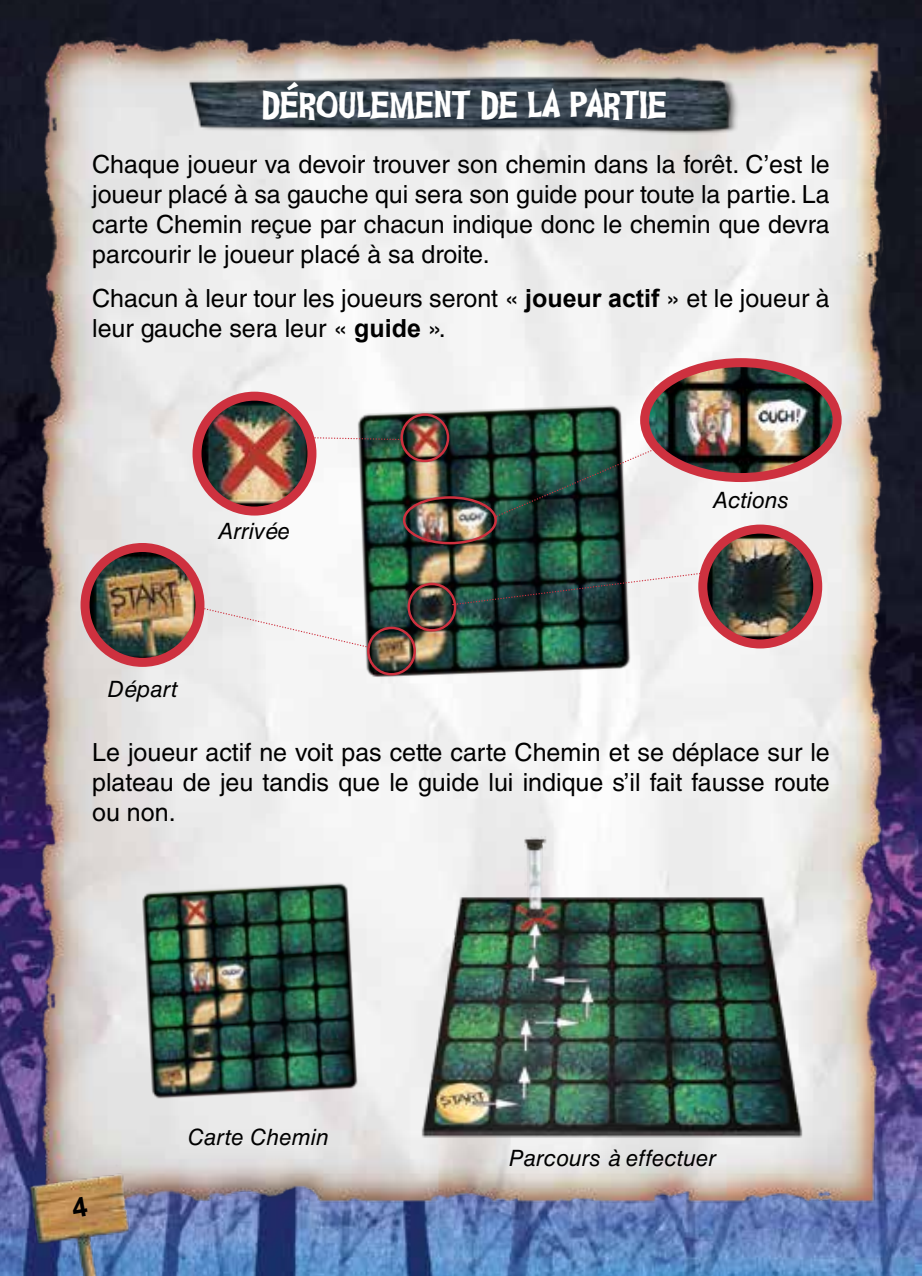
<style>
.page{position:relative;width:922px;height:1276px;background:#fff}
.page>*{position:absolute;margin:0;border:0;box-sizing:border-box;transform-origin:0 0}
.t1{font:42.5px "Ghoulish Fright AOE";letter-spacing:.015em;color:#fff}
.t2{font:25px/30px "Helvetica LT Std";color:#000;text-align:justify}
.t3{font:italic 22.5px "Helvetica LT Std";letter-spacing:.005em;color:#000}
.s1{font-family:"Arial";font-weight:700}
</style>
<div class="page">
<img style="left:0;top:0;width:921px;height:1276px">
<img style="left:35px;top:35px;width:851px;height:1170px">
<img style="left:23px;top:1161px;width:117px;height:115px">
<img style="left:341px;top:382px;width:305px;height:319px">
<div style="left:400px;top:413px;width:49px;height:49px;border:2px solid #ce313f;border-radius:50%"></div>
<img style="left:85px;top:547px;width:115px;height:115px;border-radius:57px">
<div style="left:80px;top:543px;width:124px;height:124px;border:9px solid #ce313f;border-radius:50%"></div>
<img style="left:197px;top:396px;width:115px;height:115px;border-radius:57px">
<div style="left:192px;top:392px;width:124px;height:123px;border:9px solid #ce313f;border-radius:50%"></div>
<img style="left:644px;top:363px;width:192px;height:114px">
<div style="left:640px;top:358px;width:201px;height:124px;border:9px solid #ce313f;border-radius:50%"></div>
<svg style="left:202px;top:607px;width:167px;height:41px"></svg>
<svg style="left:312px;top:436px;width:90px;height:5px"></svg>
<svg style="left:495px;top:448px;width:161px;height:70px;background:#49675d"></svg>
<div style="left:403px;top:496px;width:94px;height:48px;border:2px solid #ce313f;border-radius:50%"></div>
<div style="left:367px;top:626px;width:49px;height:49px;border:2px solid #ce313f;border-radius:50%"></div>
<div style="left:407px;top:583px;width:49px;height:48px;border:2px solid #ce313f;border-radius:50%"></div>
<svg style="left:452px;top:572px;width:249px;height:34px"></svg>
<img style="left:702px;top:529px;width:115px;height:115px;border-radius:57px">
<div style="left:698px;top:524px;width:124px;height:124px;border:9px solid #ce313f;border-radius:50%"></div>
<img style="left:129px;top:864px;width:241px;height:241px">
<img style="left:406px;top:892px;width:411px;height:257px">
<img style="left:524px;top:836px;width:23px;height:86px">
<img style="left:179px;top:71px;width:563px;height:66px">
<svg style="left:71px;top:1196px;width:17px;height:22px"></svg>
<h1 class="t1" style="left:262px;top:79px;width:405px">DÉROULEMENT DE LA PARTIE</h1>
<p class="t2" style="left:92px;top:149px;width:739px">Chaque joueur va devoir trouver son chemin dans la forêt. C’est le joueur placé à sa gauche qui sera son guide pour toute la partie. La carte Chemin reçue par chacun indique donc le chemin que devra parcourir le joueur placé à sa droite.</p>
<p class="t2" style="left:92px;top:283px;width:738px">Chacun à leur tour les joueurs seront « <span class="s1">joueur actif</span> » et le joueur à leur gauche sera leur « <span class="s1">guide</span> ».</p>
<p class="t3" style="left:218px;top:518px;width:73px">Arrivée</p>
<p class="t3" style="left:107px;top:676px;width:72px">Départ</p>
<p class="t3" style="left:713px;top:487px;width:77px">Actions</p>
<p class="t2" style="left:92px;top:737px;width:739px">Le joueur actif ne voit pas cette carte Chemin et se déplace sur le plateau de jeu tandis que le guide lui indique s’il fait fausse route ou non.</p>
<p class="t3" style="left:188px;top:1124px;width:143px">Carte Chemin</p>
<p class="t3" style="left:509px;top:1145px;width:209px">Parcours à effectuer</p>
</div>
